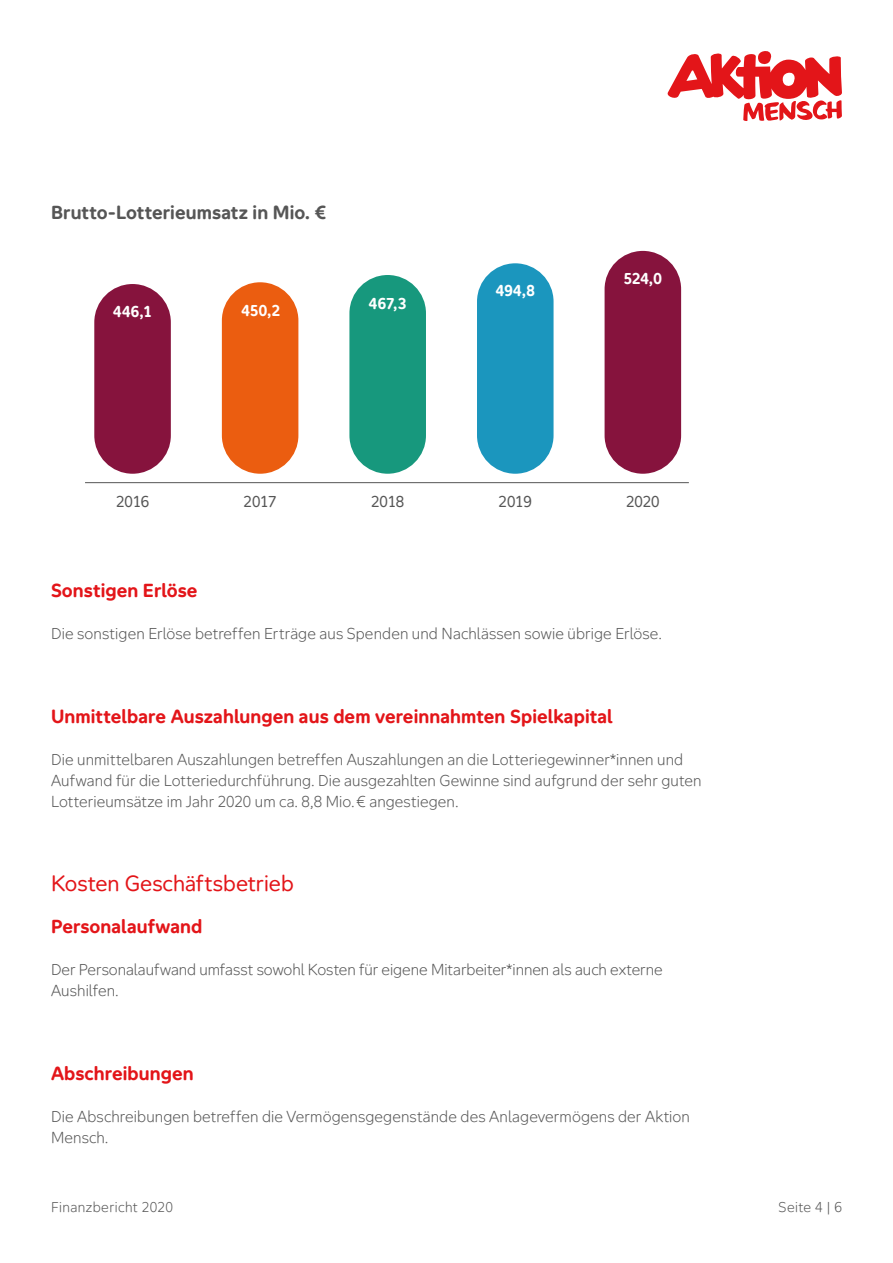
<style>
.page{position:relative;width:893px;height:1263px;background:#fff}
.page>*{position:absolute;margin:0;border:0;box-sizing:border-box;transform-origin:0 0}
.t1{font:21px "Aktion Mensch";color:#e31519}
.t2{font:700 18px "Aktion Mensch";letter-spacing:.005em;color:#e31519}
.t3{font:700 18px "Aktion Mensch";letter-spacing:.005em;color:#565656}
.t4{font:300 15px/21px "Aktion Mensch";letter-spacing:.01em;color:#565656}
.t5{font:700 15px "Aktion Mensch";letter-spacing:.015em;color:#fff}
.t6{font:15px "Aktion Mensch";letter-spacing:-.01em;color:#565656}
.t7{font:300 13.5px "Aktion Mensch";letter-spacing:.03em;color:#565656}
</style>
<div class="page">
<hr style="left:85px;top:482px;width:604px;height:1px;background:#565656">
<div style="left:94px;top:284px;width:77px;height:190px;background:#86133d;border-radius:38px"></div>
<div style="left:222px;top:282px;width:76px;height:192px;background:#eb5d10;border-radius:38px"></div>
<div style="left:349px;top:275px;width:77px;height:199px;background:#17987d;border-radius:38px"></div>
<div style="left:477px;top:263px;width:77px;height:211px;background:#1b96be;border-radius:38px"></div>
<div style="left:605px;top:251px;width:76px;height:223px;background:#86133d;border-radius:38px"></div>
<svg style="left:667px;top:51px;width:175px;height:70px"></svg>
<h3 class="t3" style="left:51px;top:201px;width:277px">Brutto-Lotterieumsatz in Mio. €</h3>
<p class="t5" style="left:113px;top:302px;width:40px">446,1</p>
<p class="t5" style="left:242px;top:301px;width:40px">450,2</p>
<p class="t5" style="left:369px;top:293px;width:39px">467,3</p>
<p class="t5" style="left:496px;top:281px;width:40px">494,8</p>
<p class="t5" style="left:624px;top:268px;width:39px">524,0</p>
<p class="t6" style="left:116px;top:490px;width:35px">2016</p>
<p class="t6" style="left:244px;top:490px;width:34px">2017</p>
<p class="t6" style="left:371px;top:490px;width:35px">2018</p>
<p class="t6" style="left:499px;top:490px;width:35px">2019</p>
<p class="t6" style="left:626px;top:490px;width:35px">2020</p>
<h2 class="t2" style="left:51px;top:579px;width:148px">Sonstigen Erlöse</h2>
<p class="t4" style="left:51px;top:623px;width:612px">Die sonstigen Erlöse betreffen Erträge aus Spenden und Nachlässen sowie übrige Erlöse.</p>
<h2 class="t2" style="left:51px;top:705px;width:563px">Unmittelbare Auszahlungen aus dem vereinnahmten Spielkapital</h2>
<p class="t4" style="left:51px;top:749px;width:652px">Die unmittelbaren Auszahlungen betreffen Auszahlungen an die Lotteriegewinner*innen und<br>Aufwand für die Lotteriedurchführung. Die ausgezahlten Gewinne sind aufgrund der sehr guten<br>Lotterieumsätze im Jahr 2020 um ca. 8,8 Mio. € angestiegen.</p>
<h2 class="t1" style="left:51px;top:868px;width:244px">Kosten Geschäftsbetrieb</h2>
<h2 class="t2" style="left:51px;top:915px;width:153px">Personalaufwand</h2>
<p class="t4" style="left:51px;top:959px;width:613px">Der Personalaufwand umfasst sowohl Kosten für eigene Mitarbeiter*innen als auch externe<br>Aushilfen.</p>
<h2 class="t2" style="left:51px;top:1062px;width:144px">Abschreibungen</h2>
<p class="t4" style="left:51px;top:1106px;width:640px">Die Abschreibungen betreffen die Vermögensgegenstände des Anlagevermögens der Aktion<br>Mensch.</p>
<p class="t7" style="left:51px;top:1198px;width:123px">Finanzbericht 2020</p>
<p class="t7" style="left:778px;top:1198px;width:65px">Seite 4 | 6</p>
</div>
